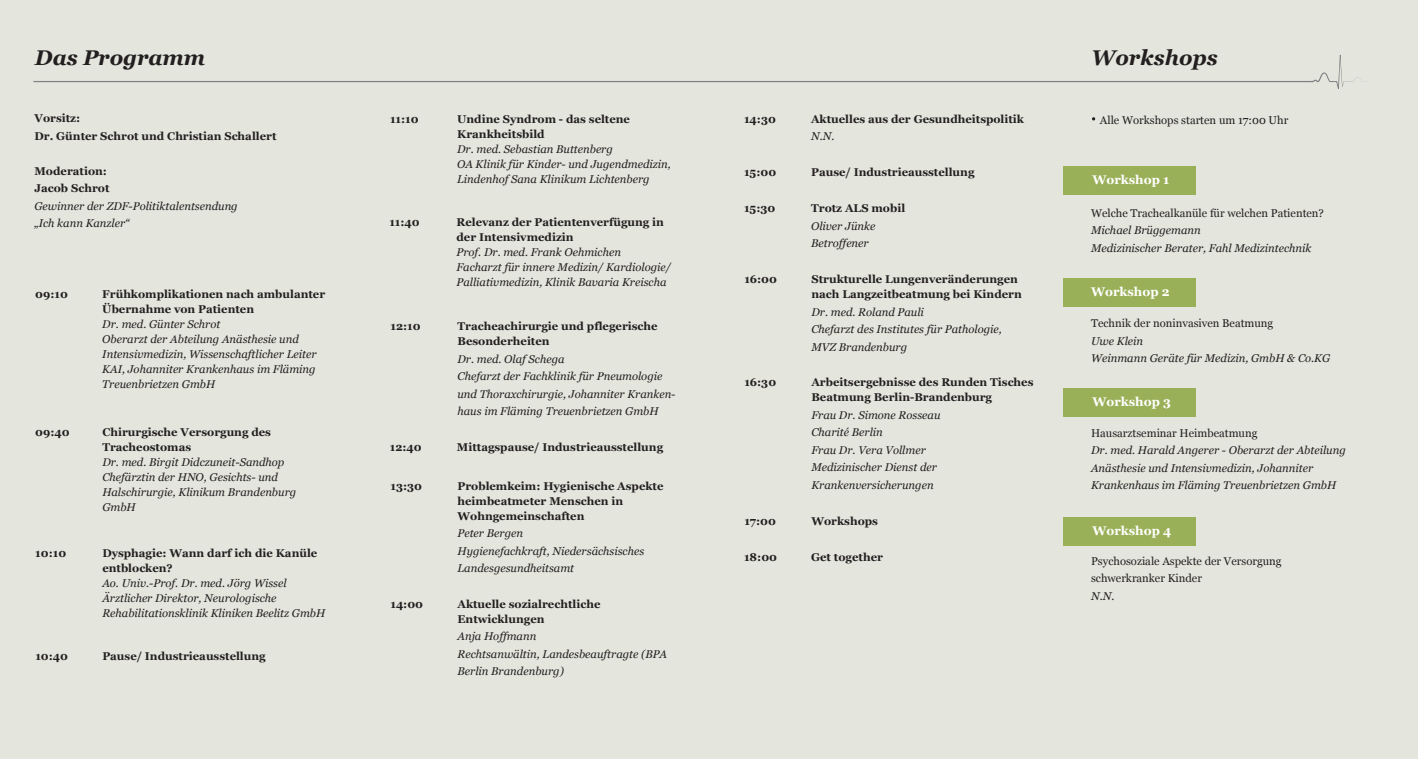
<style>
.page{position:relative;width:1418px;height:759px;background:#fff}
.page>*{position:absolute;margin:0;border:0;box-sizing:border-box;transform-origin:0 0}
.t1{font:italic 700 21.25px "Georgia";color:#231f20}
.t2{font:700 12.5px "Georgia";color:#fff}
.t3{font:italic 11.25px/17.5px "Georgia";color:#231f20}
.t4{font:700 11.25px/15px "Georgia";color:#231f20}
.t5{font:11.25px/17.5px "Georgia";color:#231f20}
</style>
<div class="page">
<div style="left:0;top:0;width:1417px;height:758px;background:#e4e5dd"></div>
<hr style="left:33px;top:81px;width:1279px;height:1px;background:#808285">
<svg style="left:1311px;top:55px;width:51px;height:34px"></svg>
<div style="left:1063px;top:167px;width:132px;height:28px;background:#9ab058"></div>
<div style="left:1063px;top:278px;width:132px;height:29px;background:#9ab058"></div>
<div style="left:1063px;top:388px;width:132px;height:29px;background:#9ab058"></div>
<div style="left:1063px;top:517px;width:132px;height:28px;background:#9ab058"></div>
<h1 class="t1" style="left:35px;top:44px;width:172px">Das Programm</h1>
<p class="t4" style="left:34px;top:110px;width:243px;line-height:17.5px">Vorsitz:<br>Dr. Günter Schrot und Christian Schallert</p>
<p class="t4" style="left:34px;top:162px;width:77px;line-height:17.5px">Moderation:<br>Jacob Schrot</p>
<p class="t3" style="left:34px;top:197px;width:205px">Gewinner der ZDF-Politiktalentsendung „Ich kann Kanzler“</p>
<p class="t4" style="left:35px;top:286px;width:34px">09:10</p>
<p class="t4" style="left:102px;top:286px;width:224px">Frühkomplikationen nach ambulanter<br>Übernahme von Patienten</p>
<p class="t3" style="left:102px;top:316px;width:216px;line-height:15px">Dr. med. Günter Schrot<br>Oberarzt der Abteilung Anästhesie und Intensivmedizin, Wissenschaftlicher Leiter KAI, Johanniter Krankenhaus im Fläming Treuenbrietzen GmbH</p>
<p class="t4" style="left:35px;top:425px;width:36px">09:40</p>
<p class="t4" style="left:102px;top:425px;width:170px">Chirurgische Versorgung des<br>Tracheostomas</p>
<p class="t3" style="left:102px;top:455px;width:195px;line-height:15px">Dr. med. Birgit Didczuneit-Sandhop<br>Chefärztin der HNO, Gesichts- und<br>Halschirurgie, Klinikum Brandenburg<br>GmbH</p>
<p class="t4" style="left:35px;top:545px;width:32px">10:10</p>
<p class="t4" style="left:102px;top:545px;width:216px">Dysphagie: Wann darf ich die Kanüle entblocken?</p>
<p class="t3" style="left:102px;top:575px;width:224px;line-height:15px">Ao. Univ.-Prof. Dr. med. Jörg Wissel<br>Ärztlicher Direktor, Neurologische<br>Rehabilitationsklinik Kliniken Beelitz GmbH</p>
<p class="t4" style="left:35px;top:648px;width:34px">10:40</p>
<p class="t4" style="left:102px;top:648px;width:165px">Pause/ Industrieausstellung</p>
<p class="t4" style="left:390px;top:112px;width:30px">11:10</p>
<p class="t4" style="left:457px;top:112px;width:174px">Undine Syndrom - das seltene<br>Krankheitsbild</p>
<p class="t3" style="left:457px;top:142px;width:215px;line-height:15px">Dr. med. Sebastian Buttenberg<br>OA Klinik für Kinder- und Jugendmedizin,<br>Lindenhof Sana Klinikum Lichtenberg</p>
<p class="t4" style="left:389px;top:215px;width:32px">11:40</p>
<p class="t4" style="left:456px;top:215px;width:209px">Relevanz der Patientenverfügung in der Intensivmedizin</p>
<p class="t3" style="left:456px;top:245px;width:216px;line-height:15px">Prof. Dr. med. Frank Oehmichen<br>Facharzt für innere Medizin/ Kardiologie/<br>Palliativmedizin, Klinik Bavaria Kreischa</p>
<p class="t4" style="left:390px;top:318px;width:32px">12:10</p>
<p class="t4" style="left:457px;top:318px;width:202px">Tracheachirurgie und pflegerische<br>Besonderheiten</p>
<p class="t3" style="left:457px;top:350px;width:219px">Dr. med. Olaf Schega<br>Chefarzt der Fachklinik für Pneumologie und Thoraxchirurgie, Johanniter Kranken&shy;haus im Fläming Treuenbrietzen GmbH</p>
<p class="t4" style="left:390px;top:439px;width:33px">12:40</p>
<p class="t4" style="left:457px;top:439px;width:208px">Mittagspause/ Industrieausstellung</p>
<p class="t4" style="left:390px;top:478px;width:33px">13:30</p>
<p class="t4" style="left:457px;top:478px;width:207px">Problemkeim: Hygienische Aspekte heimbeatmeter Menschen in<br>Wohngemeinschaften</p>
<p class="t3" style="left:457px;top:524px;width:188px">Peter Bergen<br>Hygienefachkraft, Niedersächsisches<br>Landesgesundheitsamt</p>
<p class="t4" style="left:390px;top:596px;width:34px">14:00</p>
<p class="t4" style="left:457px;top:596px;width:144px">Aktuelle sozialrechtliche<br>Entwicklungen</p>
<p class="t3" style="left:457px;top:627px;width:211px">Anja Hoffmann<br>Rechtsanwältin, Landesbeauftragte (BPA<br>Berlin Brandenburg)</p>
<p class="t4" style="left:744px;top:111px;width:33px">14:30</p>
<p class="t4" style="left:811px;top:111px;width:214px">Aktuelles aus der Gesundheitspolitik</p>
<p class="t3" style="left:811px;top:127px;width:25px">N.N.</p>
<p class="t4" style="left:744px;top:165px;width:34px">15:00</p>
<p class="t4" style="left:811px;top:165px;width:165px">Pause/ Industrieausstellung</p>
<p class="t4" style="left:744px;top:201px;width:33px">15:30</p>
<p class="t4" style="left:811px;top:201px;width:96px">Trotz ALS mobil</p>
<p class="t3" style="left:811px;top:217px;width:66px">Oliver Jünke<br>Betroffener</p>
<p class="t4" style="left:744px;top:272px;width:34px">16:00</p>
<p class="t4" style="left:811px;top:272px;width:212px">Strukturelle Lungenveränderungen nach Langzeitbeatmung bei Kindern</p>
<p class="t3" style="left:811px;top:303px;width:192px">Dr. med. Roland Pauli<br>Chefarzt des Institutes für Pathologie,<br>MVZ Brandenburg</p>
<p class="t4" style="left:744px;top:374px;width:33px">16:30</p>
<p class="t4" style="left:811px;top:374px;width:223px">Arbeitsergebnisse des Runden Tisches<br>Beatmung Berlin-Brandenburg</p>
<p class="t3" style="left:811px;top:406px;width:131px">Frau Dr. Simone Rosseau<br>Charité Berlin<br>Frau Dr. Vera Vollmer<br>Medizinischer Dienst der<br>Krankenversicherungen</p>
<p class="t4" style="left:744px;top:513px;width:33px">17:00</p>
<p class="t4" style="left:811px;top:513px;width:68px">Workshops</p>
<p class="t4" style="left:744px;top:550px;width:35px">18:00</p>
<p class="t4" style="left:811px;top:550px;width:73px">Get together</p>
<h1 class="t1" style="left:1091px;top:44px;width:128px">Workshops</h1>
<p class="t5" style="left:1099px;top:111px;width:190px">Alle Workshops starten um 17:00 Uhr</p>
<p class="t2" style="left:1092px;top:172px;width:78px">Workshop 1</p>
<p class="t5" style="left:1091px;top:204px;width:234px">Welche Trachealkanüle für welchen Patienten?</p>
<p class="t3" style="left:1091px;top:221px;width:222px">Michael Brüggemann<br>Medizinischer Berater, Fahl Medizintechnik</p>
<p class="t2" style="left:1091px;top:284px;width:80px">Workshop 2</p>
<p class="t5" style="left:1091px;top:314px;width:184px">Technik der noninvasiven Beatmung</p>
<p class="t3" style="left:1091px;top:332px;width:241px">Uwe Klein<br>Weinmann Geräte für Medizin, GmbH &amp; Co.KG</p>
<p class="t2" style="left:1092px;top:393px;width:80px">Workshop 3</p>
<p class="t5" style="left:1091px;top:424px;width:168px">Hausarztseminar Heimbeatmung</p>
<p class="t3" style="left:1091px;top:441px;width:256px">Dr. med. Harald Angerer - Oberarzt der Abteilung<br>Anästhesie und Intensivmedizin, Johanniter<br>Krankenhaus im Fläming Treuenbrietzen GmbH</p>
<p class="t2" style="left:1092px;top:522px;width:80px">Workshop 4</p>
<p class="t5" style="left:1091px;top:552px;width:192px">Psychosoziale Aspekte der Versorgung schwerkranker Kinder</p>
<p class="t3" style="left:1091px;top:587px;width:25px">N.N.</p>
</div>
